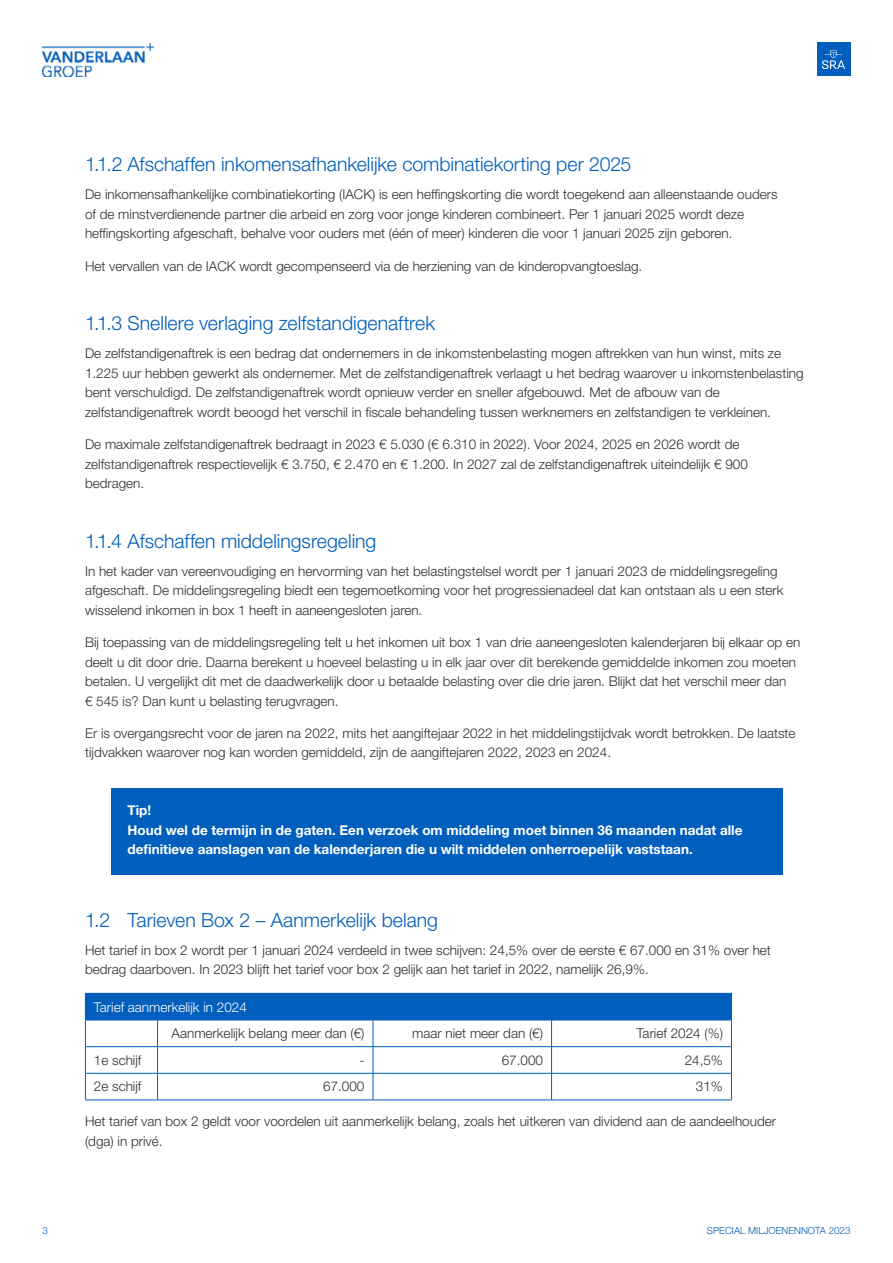
<style>
.page{position:relative;width:893px;height:1263px;background:#fff}
.page>*{position:absolute;margin:0;border:0;box-sizing:border-box;transform-origin:0 0}
.t1{font:300 19.5px "Helvetica Neue LT Std";color:#005ebc}
.t2{font:300 13.5px/19.5px "Helvetica Neue LT Std";color:#2f2f2f}
.t3{font:700 13.5px/19.5px "Helvetica Neue LT Std";color:#fff}
.t4{font:300 13.5px "Helvetica Neue LT Std";color:#fff}
.t5{font:300 9.75px "Helvetica Neue LT Std";color:#005ebc}
</style>
<div class="page">
<div style="left:817px;top:43px;width:33px;height:33px;background:#005ebc"></div>
<svg style="left:822px;top:50px;width:23px;height:19px"></svg>
<img style="left:43px;top:43px;width:111px;height:33px">
<div style="left:111px;top:788px;width:671px;height:87px;background:#005ebc"></div>
<div style="left:85px;top:993px;width:646px;height:27px;background:#005ebc"></div>
<hr style="left:85px;top:1046px;width:73px;height:1px;background:#005ebc">
<hr style="left:158px;top:1046px;width:215px;height:1px;background:#005ebc">
<hr style="left:373px;top:1046px;width:179px;height:1px;background:#005ebc">
<hr style="left:552px;top:1046px;width:180px;height:1px;background:#005ebc">
<hr style="left:85px;top:1073px;width:73px;height:1px;background:#005ebc">
<hr style="left:158px;top:1073px;width:215px;height:1px;background:#005ebc">
<svg style="left:157px;top:1021px;width:1px;height:79px"></svg>
<hr style="left:373px;top:1073px;width:179px;height:1px;background:#005ebc">
<svg style="left:373px;top:1021px;width:1px;height:79px"></svg>
<hr style="left:552px;top:1073px;width:180px;height:1px;background:#005ebc">
<svg style="left:551px;top:1021px;width:1px;height:79px"></svg>
<hr style="left:85px;top:1100px;width:73px;height:1px;background:#005ebc">
<hr style="left:158px;top:1100px;width:215px;height:1px;background:#005ebc">
<hr style="left:373px;top:1100px;width:179px;height:1px;background:#005ebc">
<hr style="left:552px;top:1100px;width:180px;height:1px;background:#005ebc">
<svg style="left:85px;top:1021px;width:1px;height:79px"></svg>
<hr style="left:552px;top:993px;width:180px;height:1px;background:#005ebc">
<svg style="left:731px;top:994px;width:1px;height:106px"></svg>
<hr style="left:85px;top:1020px;width:73px;height:1px;background:#005ebc">
<hr style="left:158px;top:1020px;width:215px;height:1px;background:#005ebc">
<hr style="left:373px;top:1020px;width:179px;height:1px;background:#005ebc">
<hr style="left:552px;top:1020px;width:180px;height:1px;background:#005ebc">
<h1 class="t1" style="left:85px;top:152px;width:548px">1.1.2 Afschaffen inkomensafhankelijke combinatiekorting per 2025</h1>
<p class="t2" style="left:85px;top:184px;width:694px">De inkomensafhankelijke combinatiekorting (IACK) is een heffingskorting die wordt toegekend aan alleenstaande ouders of de minstverdienende partner die arbeid en zorg voor jonge kinderen combineert. Per 1 januari 2025 wordt deze heffingskorting afgeschaft, behalve voor ouders met (één of meer) kinderen die voor 1 januari 2025 zijn geboren.</p>
<p class="t2" style="left:85px;top:256px;width:559px">Het vervallen van de IACK wordt gecompenseerd via de herziening van de kinderopvangtoeslag.</p>
<h1 class="t1" style="left:85px;top:311px;width:352px">1.1.3 Snellere verlaging zelfstandigenaftrek</h1>
<p class="t2" style="left:85px;top:343px;width:720px">De zelfstandigenaftrek is een bedrag dat ondernemers in de inkomstenbelasting mogen aftrekken van hun winst, mits ze 1.225 uur hebben gewerkt als ondernemer. Met de zelfstandigenaftrek verlaagt u het bedrag waarover u inkomstenbelasting bent verschuldigd. De zelfstandigenaftrek wordt opnieuw verder en sneller afgebouwd. Met de afbouw van de zelfstandigenaftrek wordt beoogd het verschil in fiscale behandeling tussen werknemers en zelfstandigen te verkleinen.</p>
<p class="t2" style="left:85px;top:434px;width:664px">De maximale zelfstandigenaftrek bedraagt in 2023 € 5.030 (€ 6.310 in 2022). Voor 2024, 2025 en 2026 wordt de zelfstandigenaftrek respectievelijk € 3.750, € 2.470 en € 1.200. In 2027 zal de zelfstandigenaftrek uiteindelijk € 900 bedragen.</p>
<h1 class="t1" style="left:85px;top:529px;width:293px">1.1.4 Afschaffen middelingsregeling</h1>
<p class="t2" style="left:85px;top:561px;width:700px">In het kader van vereenvoudiging en hervorming van het belastingstelsel wordt per 1 januari 2023 de middelingsregeling afgeschaft. De middelingsregeling biedt een tegemoetkoming voor het progressienadeel dat kan ontstaan als u een sterk wisselend inkomen in box 1 heeft in aaneengesloten jaren.</p>
<p class="t2" style="left:85px;top:632px;width:717px">Bij toepassing van de middelingsregeling telt u het inkomen uit box 1 van drie aaneengesloten kalenderjaren bij elkaar op en deelt u dit door drie. Daarna berekent u hoeveel belasting u in elk jaar over dit berekende gemiddelde inkomen zou moeten betalen. U vergelijkt dit met de daadwerkelijk door u betaalde belasting over die drie jaren. Blijkt dat het verschil meer dan<br>€ 545 is? Dan kunt u belasting terugvragen.</p>
<p class="t2" style="left:85px;top:723px;width:712px">Er is overgangsrecht voor de jaren na 2022, mits het aangiftejaar 2022 in het middelingstijdvak wordt betrokken. De laatste tijdvakken waarover nog kan worden gemiddeld, zijn de aangiftejaren 2022, 2023 en 2024.</p>
<p class="t3" style="left:128px;top:800px;width:616px">Tip!<br>Houd wel de termijn in de gaten. Een verzoek om middeling moet binnen 36 maanden nadat alle definitieve aanslagen van de kalenderjaren die u wilt middelen onherroepelijk vaststaan.</p>
<h1 class="t1" style="left:85px;top:908px;width:355px">1.2 Tarieven Box 2 – Aanmerkelijk belang</h1>
<p class="t2" style="left:85px;top:940px;width:687px">Het tarief in box 2 wordt per 1 januari 2024 verdeeld in twee schijven: 24,5% over de eerste € 67.000 en 31% over het bedrag daarboven. In 2023 blijft het tarief voor box 2 gelijk aan het tarief in 2022, namelijk 26,9%.</p>
<p class="t4" style="left:94px;top:998px;width:155px">Tarief aanmerkelijk in 2024</p>
<p class="t2" style="left:172px;top:1023px;width:194px">Aanmerkelijk belang meer dan (€)</p>
<p class="t2" style="left:412px;top:1023px;width:132px">maar niet meer dan (€)</p>
<p class="t2" style="left:637px;top:1023px;width:88px">Tarief 2024 (%)</p>
<p class="t2" style="left:94px;top:1050px;width:49px">1e schijf</p>
<p class="t2" style="left:359px;top:1050px;width:6px">-</p>
<p class="t2" style="left:502px;top:1050px;width:43px">67.000</p>
<p class="t2" style="left:685px;top:1050px;width:40px">24,5%</p>
<p class="t2" style="left:94px;top:1076px;width:49px">2e schijf</p>
<p class="t2" style="left:323px;top:1076px;width:43px">67.000</p>
<p class="t2" style="left:696px;top:1076px;width:29px">31%</p>
<p class="t2" style="left:85px;top:1111px;width:692px">Het tarief van box 2 geldt voor voordelen uit aanmerkelijk belang, zoals het uitkeren van dividend aan de aandeelhouder (dga) in privé.</p>
<p class="t5" style="left:43px;top:1224px;width:7px">3</p>
<p class="t5" style="left:707px;top:1224px;width:145px">SPECIAL MILJOENENNOTA 2023</p>
</div>
